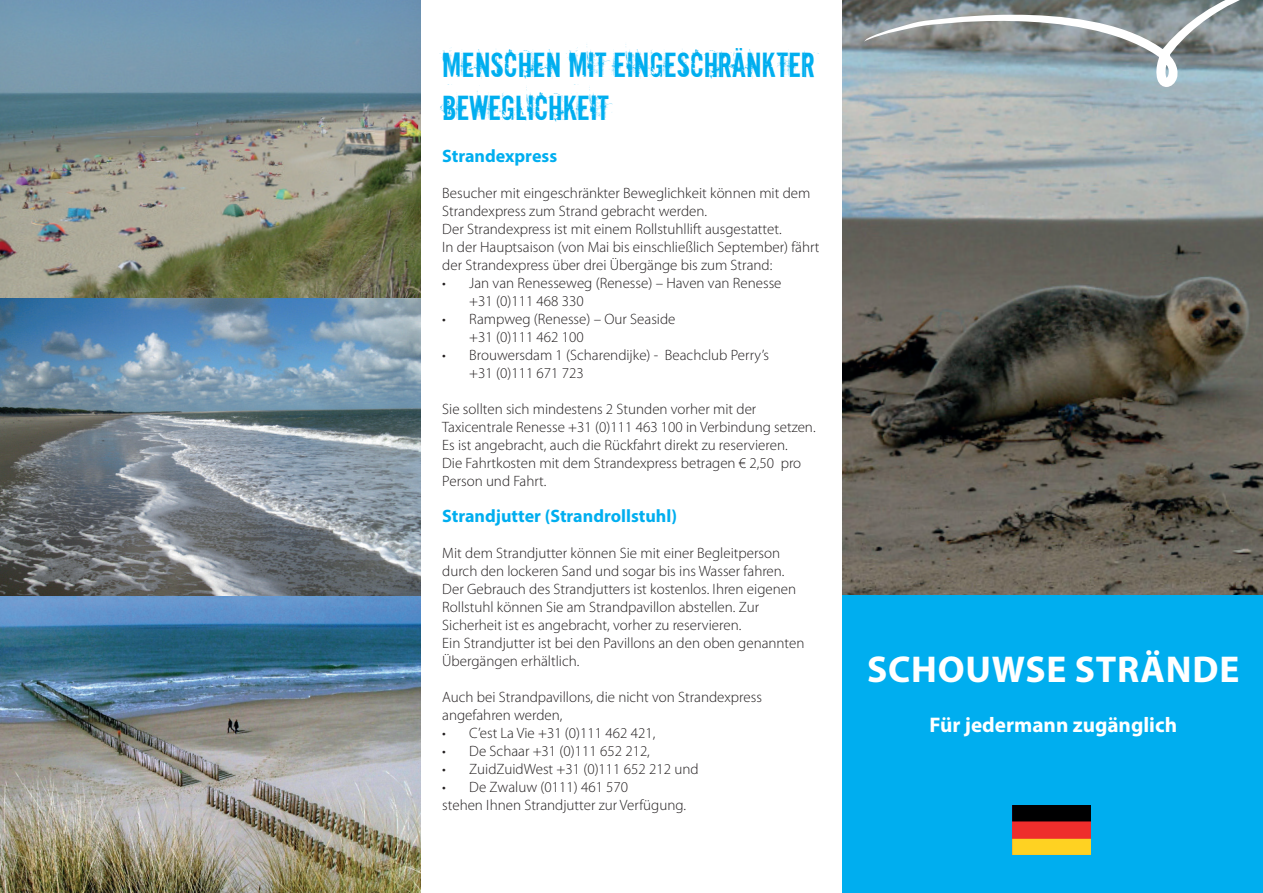
<style>
.page{position:relative;width:1263px;height:893px;background:#fff}
.page>*{position:absolute;margin:0;border:0;box-sizing:border-box;transform-origin:0 0}
.t1{font:700 37.5px "Myriad Pro";letter-spacing:.02em;color:#fff}
.t2{font:33px/43.2px "Downcome";color:#00aeef}
.t3{font:700 21.15px "Myriad Pro";color:#fff}
.t4{font:700 18px "Myriad Pro";color:#00aeef}
.t5{font:300 15px/18px "Myriad Pro";color:#231f20}
</style>
<div class="page">
<img style="left:842px;top:0;width:421px;height:595px">
<svg style="left:864px;top:0;width:399px;height:87px;background:#929ea2"></svg>
<div style="left:842px;top:595px;width:421px;height:298px;background:#00aeef"></div>
<img style="left:1012px;top:805px;width:79px;height:49px">
<img style="left:0;top:0;width:421px;height:893px">
<h2 class="t2" style="left:442px;top:42px;width:375px">Menschen mit eingeschränkter<br>Beweglichkeit</h2>
<p class="t4" style="left:442px;top:144px;width:116px">Strandexpress</p>
<p class="t5" style="left:442px;top:184px;width:379px">Besucher mit eingeschränkter Beweglichkeit können mit dem Strandexpress zum Strand gebracht werden.<br>Der Strandexpress ist mit einem Rollstuhllift ausgestattet.<br>In der Hauptsaison (von Mai bis einschließlich September) fährt der Strandexpress über drei Übergänge bis zum Strand:</p>
<p class="t5" style="left:469px;top:274px;width:314px;text-indent:-27px">• Jan van Renesseweg (Renesse) – Haven van Renesse +31 (0)111 468 330</p>
<p class="t5" style="left:469px;top:310px;width:208px;text-indent:-27px">• Rampweg (Renesse) – Our Seaside +31 (0)111 462 100</p>
<p class="t5" style="left:469px;top:346px;width:301px;text-indent:-27px">• Brouwersdam 1 (Scharendijke) - Beachclub Perry’s +31 (0)111 671 723</p>
<p class="t5" style="left:442px;top:400px;width:375px">Sie sollten sich mindestens 2 Stunden vorher mit der Taxicentrale Renesse +31 (0)111 463 100 in Verbindung setzen.<br>Es ist angebracht, auch die Rückfahrt direkt zu reservieren.<br>Die Fahrtkosten mit dem Strandexpress betragen € 2,50 pro Person und Fahrt.</p>
<p class="t4" style="left:442px;top:504px;width:236px">Strandjutter (Strandrollstuhl)</p>
<p class="t5" style="left:442px;top:544px;width:364px">Mit dem Strandjutter können Sie mit einer Begleitperson durch den lockeren Sand und sogar bis ins Wasser fahren.<br>Der Gebrauch des Strandjutters ist kostenlos. Ihren eigenen Rollstuhl können Sie am Strandpavillon abstellen. Zur Sicherheit ist es angebracht, vorher zu reservieren.<br>Ein Strandjutter ist bei den Pavillons an den oben genannten Übergängen erhältlich.</p>
<p class="t5" style="left:442px;top:688px;width:321px">Auch bei Strandpavillons, die nicht von Strandexpress angefahren werden,</p>
<p class="t5" style="left:442px;top:724px;width:215px">• C’est La Vie +31 (0)111 462 421,</p>
<p class="t5" style="left:442px;top:742px;width:209px">• De Schaar +31 (0)111 652 212,</p>
<p class="t5" style="left:442px;top:760px;width:258px">• ZuidZuidWest +31 (0)111 652 212 und</p>
<p class="t5" style="left:442px;top:778px;width:245px">• De Zwaluw (0111) 461 570<br>stehen Ihnen Strandjutter zur Verfügung.</p>
<h1 class="t1" style="left:867px;top:645px;width:374px">SCHOUWSE STRÄNDE</h1>
<h3 class="t3" style="left:929px;top:711px;width:249px">Für jedermann zugänglich</h3>
</div>
